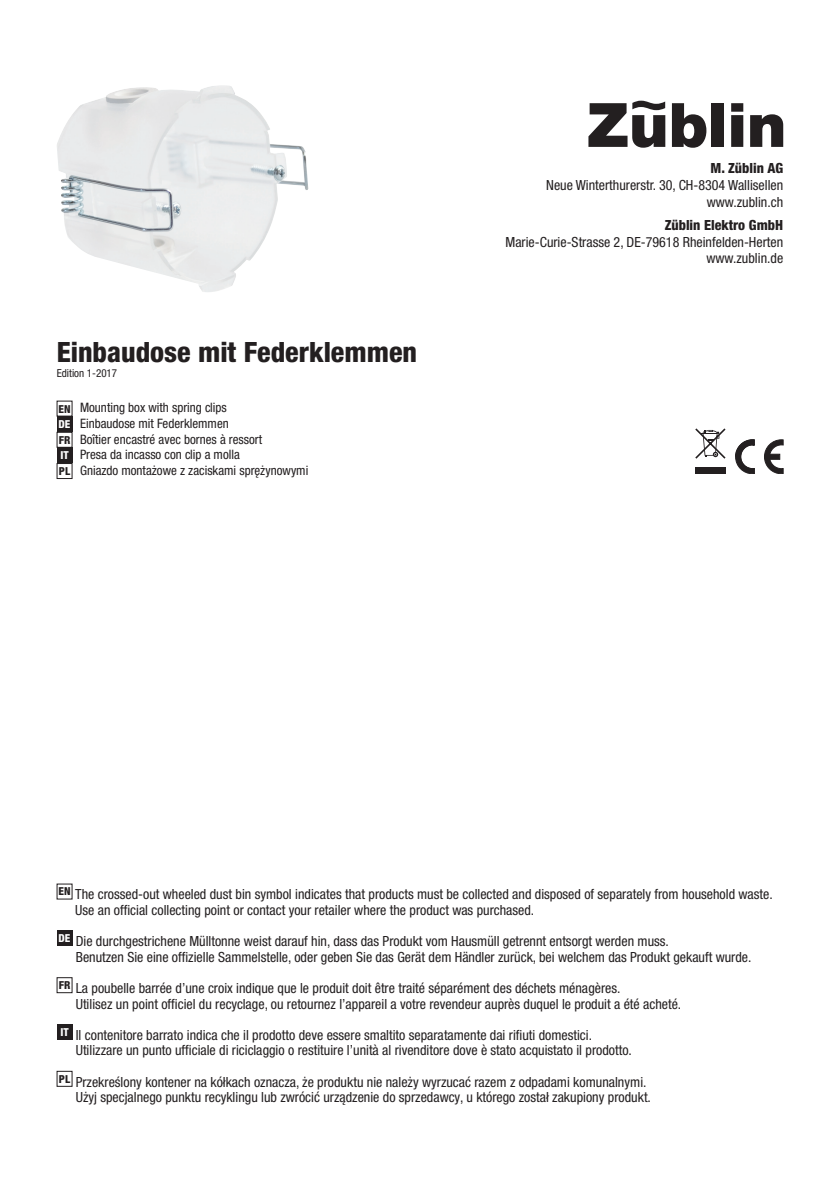
<style>
.page{position:relative;width:840px;height:1191px;background:#fff}
.page>*{position:absolute;margin:0;border:0;box-sizing:border-box;transform-origin:0 0}
.t1{font:800 condensed 28px "Helvetica Neue LT Pro";color:#231f20}
.t2{font:condensed 14px/15.6px "Helvetica Neue LT Pro";color:#231f20}
.t3{font:800 condensed 14px "Helvetica Neue LT Pro";color:#231f20}
.t4{font:condensed 13px/15.6px "Helvetica Neue LT Pro";color:#231f20}
.t5{font:condensed 11px "Helvetica Neue LT Pro";color:#231f20}
.t6{font:800 condensed 11px "Helvetica Neue LT Pro";color:#231f20}
.t7{font:800 condensed 11px "Helvetica Neue LT Pro";color:#fff}
</style>
<div class="page">
<svg style="left:735px;top:440px;width:47px;height:34px"></svg>
<div style="left:767px;top:454px;width:12px;height:5px;background:#231f20;border:1px solid #231f20"></div>
<div style="left:695px;top:467px;width:30px;height:7px;background:#231f20"></div>
<svg style="left:695px;top:428px;width:30px;height:31px"></svg>
<div style="left:57px;top:463px;width:15px;height:16px;border:1px solid #231f20"></div>
<div style="left:57px;top:416px;width:15px;height:16px;background:#231f20"></div>
<div style="left:57px;top:447px;width:15px;height:16px;background:#231f20"></div>
<div style="left:57px;top:930px;width:15px;height:16px;background:#231f20"></div>
<div style="left:57px;top:977px;width:15px;height:16px;border:1px solid #231f20"></div>
<div style="left:57px;top:1024px;width:15px;height:15px;background:#231f20"></div>
<svg style="left:588px;top:101px;width:77px;height:47px"></svg>
<svg style="left:671px;top:103px;width:35px;height:45px"></svg>
<div style="left:711px;top:103px;width:12px;height:44px;background:#231f20"></div>
<svg style="left:731px;top:103px;width:11px;height:44px"></svg>
<svg style="left:750px;top:114px;width:32px;height:33px"></svg>
<img style="left:57px;top:85px;width:251px;height:207px">
<h1 class="t1" style="left:57px;top:334px;width:361px">Einbaudose mit Federklemmen</h1>
<p class="t5" style="left:57px;top:367px;width:62px">Edition 1-2017</p>
<p class="t6" style="left:58px;top:402px;width:14px">EN</p>
<p class="t7" style="left:59px;top:417px;width:13px">DE</p>
<p class="t6" style="left:59px;top:433px;width:13px">FR</p>
<p class="t7" style="left:60px;top:449px;width:10px">IT</p>
<p class="t6" style="left:59px;top:464px;width:13px">PL</p>
<p class="t4" style="left:80px;top:400px;width:230px">Mounting box with spring clips<br>Einbaudose mit Federklemmen<br>Boîtier encastré avec bornes à ressort<br>Presa da incasso con clip a molla<br>Gniazdo montażowe z zaciskami sprężynowymi</p>
<p class="t3" style="left:710px;top:159px;width:74px">M. Züblin AG</p>
<p class="t2" style="left:546px;top:176px;width:238px;line-height:16.8px;text-align:right">Neue Winterthurerstr. 30, CH-8304 Wallisellen www.zublin.ch</p>
<p class="t3" style="left:664px;top:216px;width:120px">Züblin Elektro GmbH</p>
<p class="t2" style="left:505px;top:233px;width:279px;line-height:16.8px;text-align:right">Marie-Curie-Strasse 2, DE-79618 Rheinfelden-Herten www.zublin.de</p>
<p class="t2" style="left:75px;top:886px;width:698px;text-indent:-17px"><sup>EN</sup> The crossed-out wheeled dust bin symbol indicates that products must be collected and disposed of separately from household waste.<br>Use an official collecting point or contact your retailer where the product was purchased.</p>
<p class="t2" style="left:76px;top:933px;width:677px;text-indent:-17px"><sup>DE</sup> Die durchgestrichene Mülltonne weist darauf hin, dass das Produkt vom Hausmüll getrennt entsorgt werden muss.<br>Benutzen Sie eine offizielle Sammelstelle, oder geben Sie das Gerät dem Händler zurück, bei welchem das Produkt gekauft wurde.</p>
<p class="t2" style="left:76px;top:980px;width:606px;text-indent:-17px"><sup>FR</sup> La poubelle barrée d’une croix indique que le produit doit être traité séparément des déchets ménagères.<br>Utilisez un point officiel du recyclage, ou retournez l’appareil a votre revendeur auprès duquel le produit a été acheté.</p>
<p class="t2" style="left:76px;top:1027px;width:557px;text-indent:-15px"><sup>IT</sup> Il contenitore barrato indica che il prodotto deve essere smaltito separatamente dai rifiuti domestici.<br>Utilizzare un punto ufficiale di riciclaggio o restituire l’unità al rivenditore dove è stato acquistato il prodotto.</p>
<p class="t2" style="left:76px;top:1073px;width:576px;text-indent:-17px"><sup>PL</sup> Przekreślony kontener na kółkach oznacza, że produktu nie należy wyrzucać razem z odpadami komunalnymi.<br>Użyj specjalnego punktu recyklingu lub zwrócić urządzenie do sprzedawcy, u którego został zakupiony produkt.</p>
</div>
